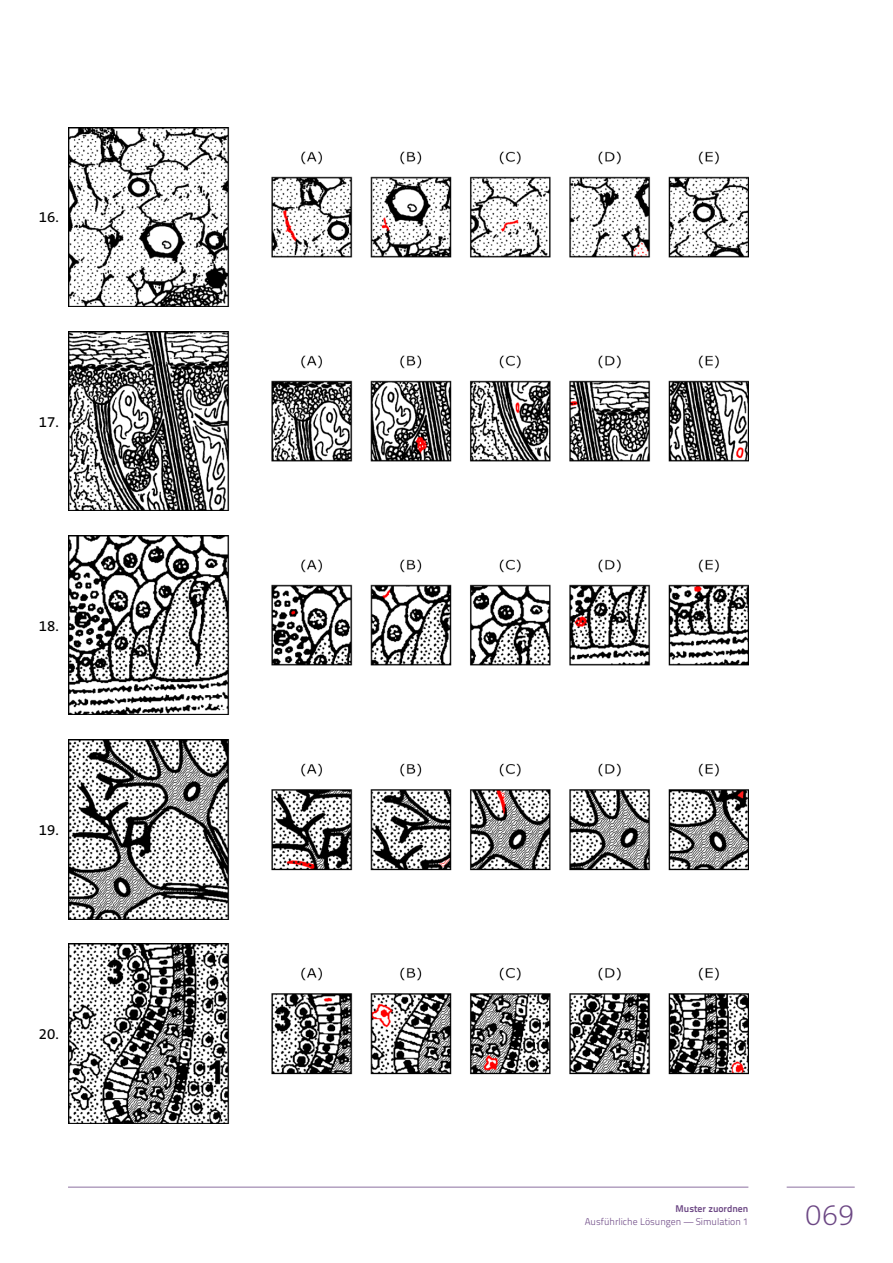
<style>
.page{position:relative;width:893px;height:1263px;background:#fff}
.page>*{position:absolute;margin:0;border:0;box-sizing:border-box;transform-origin:0 0}
.t1{font:200 30px "The Sans C5";color:#6c4784}
.Tabelle_TXT_10pt__li{font:15px "The Sans C5";color:#000}
.t2{font:9.75px "Titillium Text 22 L 250 wt";color:#6c4784}
.t3{font:9.75px "Titillium Text 22 L 800 wt";color:#6c4784}
</style>
<div class="page">
<hr style="left:787px;top:1186px;width:68px;height:2px;background:#b29fc0">
<hr style="left:68px;top:1186px;width:680px;height:2px;background:#b29fc0">
<img style="left:68px;top:127px;width:680px;height:180px">
<img style="left:68px;top:331px;width:680px;height:180px">
<img style="left:68px;top:535px;width:680px;height:180px">
<img style="left:68px;top:739px;width:680px;height:180px">
<img style="left:68px;top:943px;width:680px;height:180px">
<p class="Tabelle_TXT_10pt__li" style="left:39px;top:208px;width:21px">16.</p>
<p class="Tabelle_TXT_10pt__li" style="left:39px;top:412px;width:21px">17.</p>
<p class="Tabelle_TXT_10pt__li" style="left:39px;top:616px;width:21px">18.</p>
<p class="Tabelle_TXT_10pt__li" style="left:39px;top:820px;width:21px">19.</p>
<p class="Tabelle_TXT_10pt__li" style="left:39px;top:1024px;width:21px">20.</p>
<p class="t3" style="left:676px;top:1201px;width:74px">Muster zuordnen</p>
<p class="t2" style="left:585px;top:1214px;width:165px">Ausführliche Lösungen — Simulation 1</p>
<h1 class="t1" style="left:805px;top:1195px;width:51px">069</h1>
</div>
